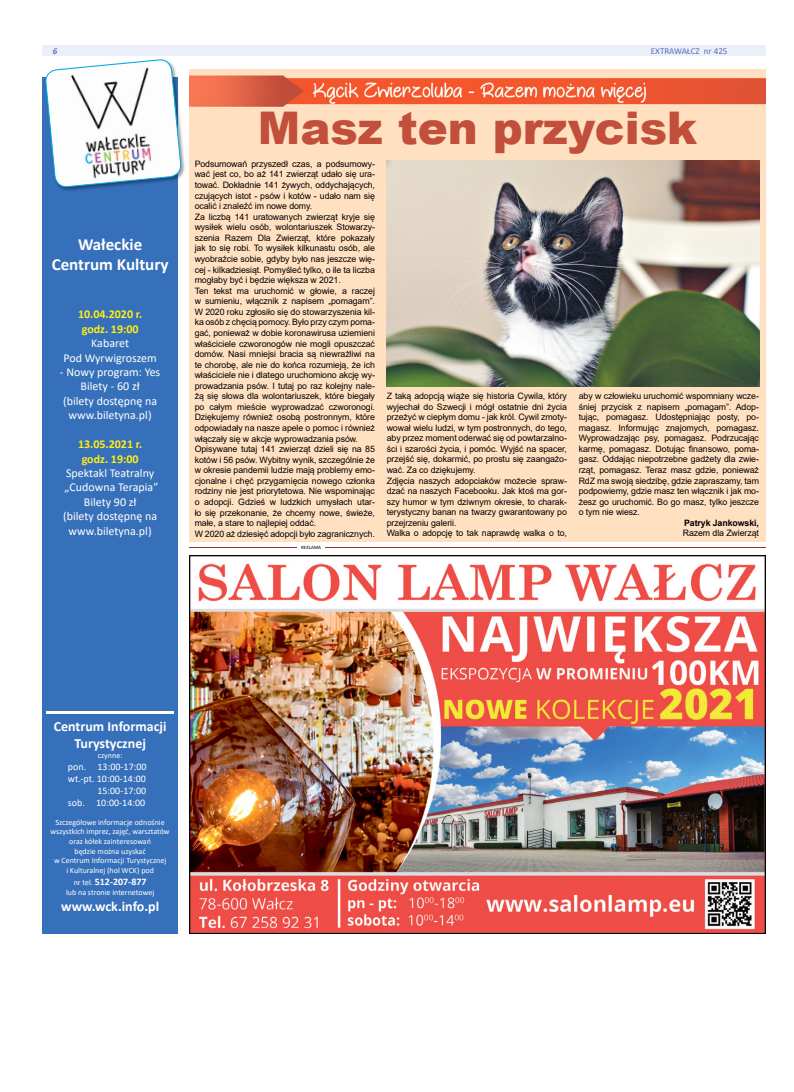
<style>
.page{position:relative;width:794px;height:1092px;background:#fff}
.page>*{position:absolute;margin:0;border:0;box-sizing:border-box;transform-origin:0 0}
.t1{font:900 45px "Arial";color:#c14f3c}
.t2{font:700 17px/20.4px "Calibri";color:#fff;text-align:center}
.t3{font:700 14px/16.8px "Calibri";color:#fff;text-align:center}
.t4{font:12px/14.4px "Calibri";color:#fff;text-align:center}
.t5{font:700 12px/14.4px "Calibri";color:#ffed15;text-align:center}
.t6{font:10px/12px "Calibri";color:#fff;text-align:right}
.t7{font:700 10px "Calibri";color:#fff}
.t8{font:9px "Calibri";color:#5570b6}
.t9{font:italic 700 9px "Calibri";color:#5b72b9}
.t10{font:8.8px/10.6px "Arial";letter-spacing:-.01em;color:#000}
.t11{font:700 8.8px "Arial";letter-spacing:-.01em;color:#000}
.t12{font:8px/9.6px "Calibri";color:#fff;text-align:center}
.t13{font:5px "Calibri";color:#000}
.s1{font-weight:400;font-size:8px}
</style>
<div class="page">
<div style="left:43px;top:45px;width:722px;height:11px;background:#ebeff9"></div>
<hr style="left:189px;top:547px;width:576px;height:1px;background:#9e2e2d">
<img style="left:189px;top:555px;width:576px;height:378px">
<div style="left:43px;top:77px;width:135px;height:856px;background:#3670ba"></div>
<div style="left:44px;top:58px;width:142px;height:134px;background:#000;opacity:.4"></div>
<svg style="left:45px;top:58px;width:137px;height:134px"></svg>
<hr style="left:46px;top:711px;width:128px;height:3px;background:#fff">
<hr style="left:298px;top:545px;width:27px;height:4px;background:#fff">
<img style="left:189px;top:69px;width:576px;height:472px">
<img style="left:387px;top:160px;width:372px;height:227px">
<p class="t9" style="left:53px;top:44px;width:6px">6</p>
<p class="t8" style="left:651px;top:44px;width:78px">EXTRAWAŁCZ nr 425</p>
<h2 class="t2" style="left:52px;top:234px;width:118px">Wałeckie<br>Centrum Kultury</h2>
<h3 class="t5" style="left:78px;top:307px;width:66px">10.04.2020 r. godz. 19:00</h3>
<h3 class="t4" style="left:63px;top:336px;width:95px">Kabaret<br>Pod Wyrwigroszem</h3>
<h3 class="t4" style="left:60px;top:364px;width:102px">- Nowy program: Yes<br>Bilety - 60 zł<br>(bilety dostępnę na www.biletyna.pl)</h3>
<h3 class="t5" style="left:78px;top:437px;width:66px">13.05.2021 r. godz. 19:00</h3>
<h3 class="t4" style="left:63px;top:465px;width:97px">Spektakl Teatralny „Cudowna Terapia”<br>Bilety 90 zł<br>(bilety dostępnę na www.biletyna.pl)</h3>
<h1 class="t1" style="left:258px;top:95px;width:441px">Masz ten przycisk</h1>
<p class="t10" style="left:195px;top:158px;width:182px">Podsumowań przyszedł czas, a podsumowy&shy;wać jest co, bo aż 141 zwierząt udało się ura&shy;tować. Dokładnie 141 żywych, oddychających, czujących istot - psów i kotów - udało nam się ocalić i znaleźć im nowe domy.<br>Za liczbą 141 uratowanych zwierząt kryje się wysiłek wielu osób, wolontariuszek Stowarzy&shy;szenia Razem Dla Zwierząt, które pokazały jak to się robi. To wysiłek kilkunastu osób, ale wyobraźcie sobie, gdyby było nas jeszcze wię&shy;cej - kilkadziesiąt. Pomyśleć tylko, o ile ta liczba mogłaby być i będzie większa w 2021.<br>Ten tekst ma uruchomić w głowie, a raczej w sumieniu, włącznik z napisem „pomagam”.<br>W 2020 roku zgłosiło się do stowarzyszenia kil&shy;ka osób z chęcią pomocy. Było przy czym poma&shy;gać, ponieważ w dobie koronawirusa uziemieni właściciele czworonogów nie mogli opuszczać domów. Nasi mniejsi bracia są niewrażliwi na te chorobę, ale nie do końca rozumieją, że ich właściciele nie i dlatego uruchomiono akcję wy&shy;prowadzania psów. I tutaj po raz kolejny nale&shy;żą się słowa dla wolontariuszek, które biegały po całym mieście wyprowadzać czworonogi.<br>Dziękujemy również osobą postronnym, które odpowiadały na nasze apele o pomoc i również włączały się w akcje wyprowadzania psów.<br>Opisywane tutaj 141 zwierząt dzieli się na 85 kotów i 56 psów. Wybitny wynik, szczególnie że w okresie pandemii ludzie mają problemy emo&shy;cjonalne i chęć przygarnięcia nowego członka rodziny nie jest priorytetowa. Nie wspominając o adopcji. Gdzieś w ludzkich umysłach utar&shy;ło się przekonanie, że chcemy nowe, świeże, małe, a stare to najlepiej oddać.<br>W 2020 aż dziesięć adopcji było zagranicznych.</p>
<p class="t10" style="left:387px;top:390px;width:182px">Z taką adopcją wiąże się historia Cywila, który wyjechał do Szwecji i mógł ostatnie dni życia przeżyć w ciepłym domu - jak król. Cywil zmoty&shy;wował wielu ludzi, w tym postronnych, do tego, aby przez moment oderwać się od powtarzalno&shy;ści i szarości życia, i pomóc. Wyjść na spacer, przejść się, dokarmić, po prostu się zaangażo&shy;wać. Za co dziękujemy.<br>Zdjęcia naszych adopciaków możecie spraw&shy;dzać na naszych Facebooku. Jak ktoś ma gor&shy;szy humor w tym dziwnym okresie, to charak&shy;terystyczny banan na twarzy gwarantowany po przejrzeniu galerii.<br>Walka o adopcję to tak naprawdę walka o to,</p>
<p class="t10" style="left:579px;top:390px;width:182px;text-align:justify">aby w człowieku uruchomić wspomniany wcze&shy;śniej przycisk z napisem „pomagam”. Adop&shy;tując, pomagasz. Udostępniając posty, po&shy;magasz. Informując znajomych, pomagasz.<br>Wyprowadzając psy, pomagasz. Podrzucając karmę, pomagasz. Dotując finansowo, poma&shy;gasz. Oddając niepotrzebne gadżety dla zwie&shy;rząt, pomagasz. Teraz masz gdzie, ponieważ RdZ ma swoją siedzibę, gdzie zapraszamy, tam podpowiemy, gdzie masz ten włącznik i jak mo&shy;żesz go uruchomić. Bo go masz, tylko jeszcze o tym nie wiesz.</p>
<p class="t11" style="left:684px;top:516px;width:76px">Patryk Jankowski,</p>
<p class="t10" style="left:682px;top:528px;width:78px">Razem dla Zwierząt</p>
<p class="t13" style="left:301px;top:544px;width:21px">REKLAMA</p>
<h3 class="t3" style="left:54px;top:718px;width:114px">Centrum Informacji<br>Turystycznej</h3>
<p class="t12" style="left:98px;top:750px;width:26px">czynne:</p>
<p class="t6" style="left:68px;top:760px;width:80px">pon. 13:00-17:00 wt.-pt. 10:00-14:00<br>15:00-17:00<br>sob. 10:00-14:00</p>
<p class="t12" style="left:51px;top:817px;width:121px">Szczegółowe informacje odnośnie wszystkich imprez, zajęć, warsztatów oraz kółek zainteresowań<br>będzie można uzyskać<br>w Centrum Informacji Turystycznej<br>i Kulturalnej (hol WCK) pod</p>
<p class="t7" style="left:74px;top:874px;width:74px"><span class="s1">nr tel.</span> 512-207-877</p>
<p class="t12" style="left:66px;top:886px;width:90px">lub na stronie internetowej</p>
<h3 class="t3" style="left:61px;top:898px;width:99px">www.wck.info.pl</h3>
</div>
